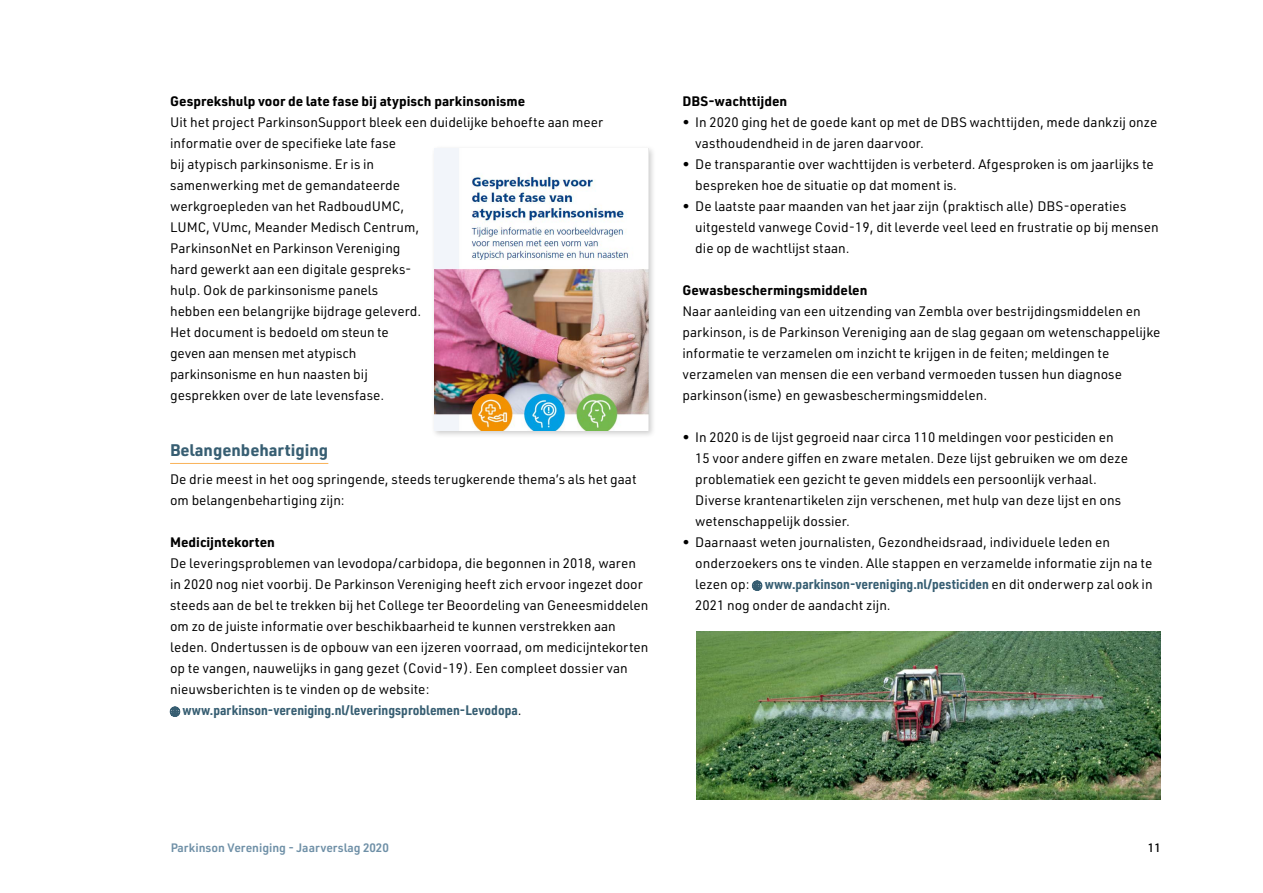
<style>
.page{position:relative;width:1263px;height:893px;background:#fff}
.page>*{position:absolute;margin:0;border:0;box-sizing:border-box;transform-origin:0 0}
.Tussenkop_met_lij{font:700 16.5px "URWDIN";color:#375e72}
.Broodtekst{font:13.5px/21px "URWDIN";color:#000}
.Kopje_zwart{font:700 13.5px "URWDIN";color:#000}
.Broodtekst-2{font:700 13.5px "URWDIN Semi Cond";color:#375e72}
.t1{font:600 12px "URWDIN";color:#6f90a7}
.t2{font:500 12px "URWDIN";color:#000}
.s1{font-family:"URWDIN";font-weight:400;color:#000}
.s2{font-family:"URWDIN Semi Cond";font-weight:700;color:#375e72}
</style>
<div class="page">
<img style="left:696px;top:631px;width:465px;height:168px">
<svg style="left:752px;top:581px;width:10px;height:10px"></svg>
<hr style="left:170px;top:463px;width:158px;height:1px;background:#f9b359">
<svg style="left:170px;top:707px;width:10px;height:10px"></svg>
<div style="left:431px;top:145px;width:225px;height:293px;background:#000;opacity:.2"></div>
<img style="left:434px;top:148px;width:214px;height:283px">
<p class="Kopje_zwart" style="left:170px;top:92px;width:357px">Gesprekshulp voor de late fase bij atypisch parkinsonisme</p>
<p class="Broodtekst" style="left:170px;top:111px;width:435px">Uit het project ParkinsonSupport bleek een duidelijke behoefte aan meer informatie over de specifieke late fase<br>bij atypisch parkinsonisme. Er is in<br>samenwerking met de gemandateerde<br>werkgroepleden van het RadboudUMC,<br>LUMC, VUmc, Meander Medisch Centrum,<br>ParkinsonNet en Parkinson Vereniging<br>hard gewerkt aan een digitale gespreks-<br>hulp. Ook de parkinsonisme panels<br>hebben een belangrijke bijdrage geleverd.<br>Het document is bedoeld om steun te<br>geven aan mensen met atypisch<br>parkinsonisme en hun naasten bij<br>gesprekken over de late levensfase.</p>
<p class="Tussenkop_met_lij" style="left:170px;top:438px;width:160px">Belangenbehartiging</p>
<p class="Broodtekst" style="left:170px;top:468px;width:468px">De drie meest in het oog springende, steeds terugkerende thema’s als het gaat om belangenbehartiging zijn:</p>
<p class="Kopje_zwart" style="left:170px;top:533px;width:106px">Medicijntekorten</p>
<p class="Broodtekst" style="left:170px;top:552px;width:480px">De leveringsproblemen van levodopa/carbidopa, die begonnen in 2018, waren in 2020 nog niet voorbij. De Parkinson Vereniging heeft zich ervoor ingezet door steeds aan de bel te trekken bij het College ter Beoordeling van Geneesmiddelen om zo de juiste informatie over beschikbaarheid te kunnen verstrekken aan leden. Ondertussen is de opbouw van een ijzeren voorraad, om medicijntekorten op te vangen, nauwelijks in gang gezet (Covid-19). Een compleet dossier van nieuwsberichten is te vinden op de website:</p>
<p class="Broodtekst-2" style="left:183px;top:701px;width:341px">www.parkinson-vereniging.nl/leveringsproblemen-Levodopa<span class="s1">.</span></p>
<p class="Kopje_zwart" style="left:682px;top:92px;width:106px">DBS-wachttijden</p>
<p class="Broodtekst" style="left:695px;top:111px;width:464px;text-indent:-13px">• In 2020 ging het de goede kant op met de DBS wachttijden, mede dankzij onze vasthoudendheid in de jaren daarvoor.</p>
<p class="Broodtekst" style="left:695px;top:153px;width:460px;text-indent:-13px">• De transparantie over wachttijden is verbeterd. Afgesproken is om jaarlijks te bespreken hoe de situatie op dat moment is.</p>
<p class="Broodtekst" style="left:695px;top:195px;width:465px;text-indent:-13px">• De laatste paar maanden van het jaar zijn (praktisch alle) DBS-operaties uitgesteld vanwege Covid-19, dit leverde veel leed en frustratie op bij mensen die op de wachtlijst staan.</p>
<p class="Kopje_zwart" style="left:682px;top:281px;width:186px">Gewasbeschermingsmiddelen</p>
<p class="Broodtekst" style="left:682px;top:300px;width:479px">Naar aanleiding van een uitzending van Zembla over bestrijdingsmiddelen en parkinson, is de Parkinson Vereniging aan de slag gegaan om wetenschappelijke informatie te verzamelen om inzicht te krijgen in de feiten; meldingen te verzamelen van mensen die een verband vermoeden tussen hun diagnose parkinson(isme) en gewasbeschermingsmiddelen.</p>
<p class="Broodtekst" style="left:695px;top:426px;width:434px;text-indent:-13px">• In 2020 is de lijst gegroeid naar circa 110 meldingen voor pesticiden en 15 voor andere giffen en zware metalen. Deze lijst gebruiken we om deze problematiek een gezicht te geven middels een persoonlijk verhaal.<br>Diverse krantenartikelen zijn verschenen, met hulp van deze lijst en ons wetenschappelijk dossier.</p>
<p class="Broodtekst" style="left:695px;top:531px;width:459px;text-indent:-13px">• Daarnaast weten journalisten, Gezondheidsraad, individuele leden en onderzoekers ons te vinden. Alle stappen en verzamelde informatie zijn na te lezen op: <span class="s2">www.parkinson-vereniging.nl/pesticiden</span> en dit onderwerp zal ook in 2021 nog onder de aandacht zijn.</p>
<p class="t1" style="left:170px;top:840px;width:220px">Parkinson Vereniging - Jaarverslag 2020</p>
<p class="t2" style="left:1148px;top:840px;width:14px">11</p>
</div>
